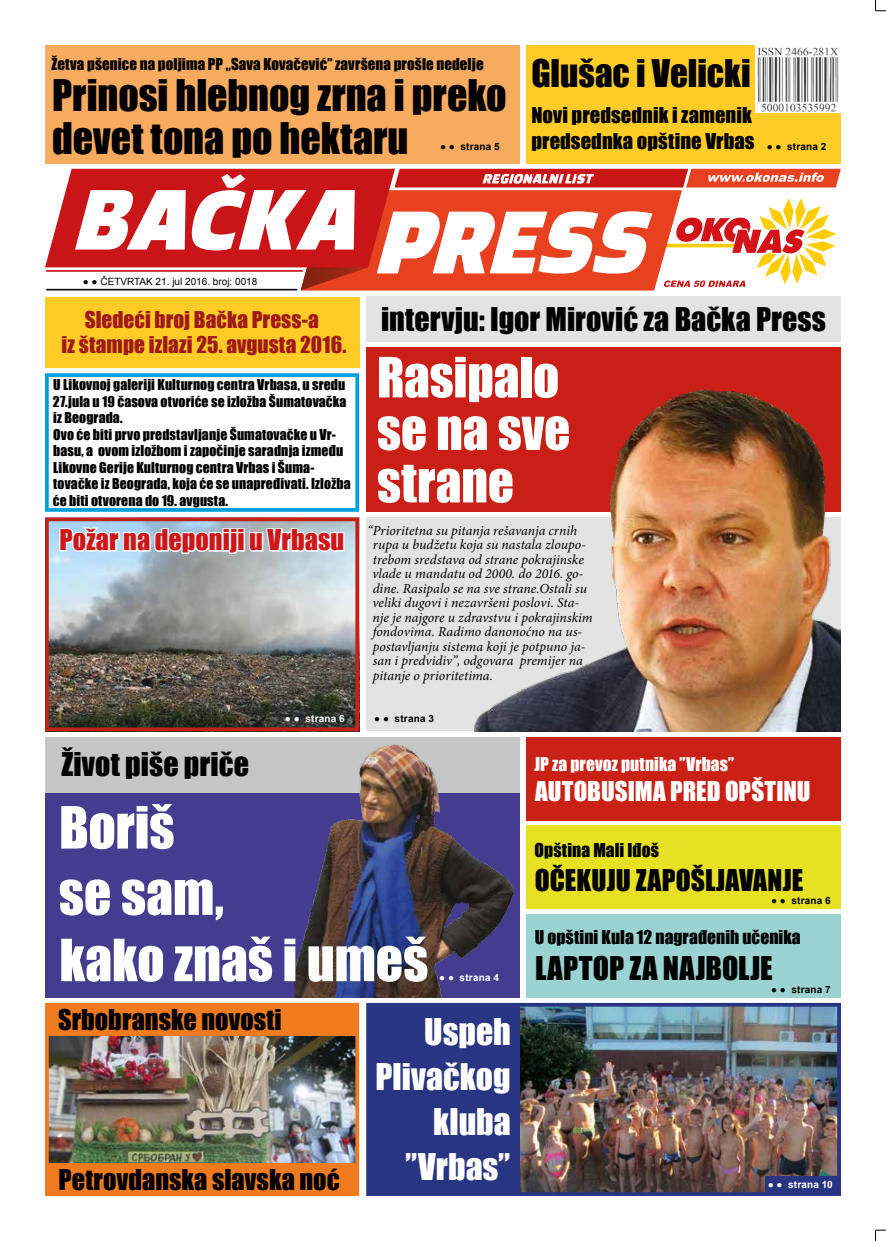
<style>
.page{position:relative;width:886px;height:1241px;background:#fff}
.page>*{position:absolute;margin:0;border:0;box-sizing:border-box;transform-origin:0 0}
.t1{font:53.75px/66.2px "Impact";letter-spacing:-.005em;color:#fff}
.t2{font:51.25px/52.5px "Impact";letter-spacing:-.005em;color:#fff}
.t3{font:40px/42.5px "Impact";color:#000}
.t4{font:35px "Impact";color:#000}
.t5{font:33.75px/45px "Impact";color:#fff;text-align:right}
.t6{font:30px "Impact";letter-spacing:.005em;color:#000}
.t7{font:27.5px "Impact";letter-spacing:.005em;color:#000}
.t8{font:26.25px "Impact";color:#000}
.t9{font:26.25px "Impact";color:#cd171a}
.t10{font:25px "Impact";letter-spacing:.005em;color:#fff}
.t11{font:21.25px/25.5px "Impact";letter-spacing:.005em;color:#a11a1a;text-align:center}
.t12{font:20px "Impact";color:#000}
.t13{font:17.5px "Impact";letter-spacing:.005em;color:#000}
.t14{font:17.5px "Impact";letter-spacing:.005em;color:#fff}
.t15{font:15px "Impact";letter-spacing:.005em;color:#000}
.t16{font:italic 13.75px/14.5px "Minion Pro";color:#000}
.t17{font:13.75px/16.5px "Impact";letter-spacing:.01em;color:#000}
.t18{font:700 10px "Arial";letter-spacing:.015em;color:#000}
.t19{font:10px "Arial";color:#000}
.t20{font:700 10px "Arial";letter-spacing:.015em;color:#fff}
.s1{font-weight:400}
.s2{font-family:"Arial";font-size:10px}
.s3{font-family:"Arial";font-weight:700;font-size:10px}
</style>
<div class="page">
<img style="left:366px;top:1002px;width:475px;height:194px">
<div style="left:45px;top:792px;width:475px;height:205px;background:#453c90"></div>
<img style="left:45px;top:1002px;width:315px;height:194px">
<div style="left:527px;top:45px;width:314px;height:118px;background:#fecb27"></div>
<img style="left:756px;top:45px;width:85px;height:67px">
<div style="left:45px;top:45px;width:475px;height:118px;background:#f7ab5e"></div>
<div style="left:366px;top:347px;width:475px;height:164px;background:#ca1f17"></div>
<svg style="left:45px;top:169px;width:796px;height:121px"></svg>
<div style="left:366px;top:296px;width:475px;height:46px;background:#e3e3e3"></div>
<div style="left:366px;top:517px;width:475px;height:214px;background:#e3e3e3"></div>
<div style="left:45px;top:373px;width:314px;height:138px;border:4px solid #009fe3"></div>
<svg style="left:875px;top:0;width:11px;height:12px"></svg>
<svg style="left:875px;top:1229px;width:11px;height:11px"></svg>
<div style="left:45px;top:296px;width:314px;height:71px;background:#fecb27"></div>
<img style="left:50px;top:522px;width:304px;height:204px">
<div style="left:45px;top:517px;width:314px;height:214px;border:4px solid #c22218"></div>
<svg style="left:58px;top:525px;width:288px;height:54px"></svg>
<div style="left:45px;top:736px;width:475px;height:56px;background:#c6c6c6"></div>
<div style="left:47px;top:1002px;width:308px;height:33px;background:#ef7b1e"></div>
<div style="left:47px;top:1162px;width:308px;height:33px;background:#ef7b1e"></div>
<div style="left:369px;top:1004px;width:151px;height:189px;background:#283583"></div>
<div style="left:765px;top:1175px;width:72px;height:16px;background:#283583"></div>
<div style="left:527px;top:736px;width:314px;height:84px;background:#ca2117"></div>
<div style="left:527px;top:913px;width:314px;height:84px;background:#9ad3d1"></div>
<div style="left:527px;top:825px;width:314px;height:83px;background:#e6e122"></div>
<img style="left:294px;top:736px;width:225px;height:261px">
<img style="left:475px;top:389px;width:366px;height:342px">
<p class="t15" style="left:51px;top:52px;width:434px">Žetva pšenice na poljima PP „Sava Kovačević” završena prošle nedelje</p>
<h3 class="t3" style="left:52px;top:73px;width:456px">Prinosi hlebnog zrna i preko devet tona po hektaru</h3>
<p class="t18" style="left:440px;top:140px;width:61px"><span class="s1">● ●</span> strana 5</p>
<h3 class="t4" style="left:531px;top:46px;width:221px">Glušac i Velicki</h3>
<h3 class="t12" style="left:531px;top:99px;width:222px">Novi predsednik i zamenik</h3>
<h3 class="t12" style="left:531px;top:126px;width:296px">predsednka opštine Vrbas <span class="s2">● ●</span> <span class="s3">strana 2</span></h3>
<p class="t19" style="left:83px;top:274px;width:176px">● ● ČETVRTAK 21. jul 2016. broj: 0018</p>
<h3 class="t11" style="left:62px;top:306px;width:286px">Sledeći broj Bačka Press-a<br>iz štampe izlazi 25. avgusta 2016.</h3>
<p class="t17" style="left:53px;top:376px;width:299px">U Likovnoj galeriji Kulturnog centra Vrbasa, u sredu 27.jula u 19 časova otvoriće se izložba Šumatovačka iz Beograda.<br>Ovo će biti prvo predstavljanje Šumatovačke u Vr&shy;basu, a ovom izložbom i započinje saradnja između Likovne Gerije Kulturnog centra Vrbas i Šuma&shy;tovačke iz Beograda, koja će se unapređivati. Izložba će biti otvorena do 19. avgusta.</p>
<h3 class="t6" style="left:381px;top:296px;width:446px">intervju: Igor Mirović za Bačka Press</h3>
<h2 class="t2" style="left:377px;top:349px;width:195px">Rasipalo se na sve strane</h2>
<h3 class="t9" style="left:59px;top:519px;width:286px">Požar na deponiji u Vrbasu</h3>
<p class="t16" style="left:372px;top:523px;width:222px;text-indent:-5px">“Prioritetna su pitanja rešavanja crnih rupa u budžetu koja su nastala zloupo&shy;trebom sredstava od strane pokrajinske vlade u mandatu od 2000. do 2016. go&shy;dine. Rasipalo se na sve strane.Ostali su veliki dugovi i nezavršeni poslovi. Sta&shy;nje je najgore u zdravstvu i pokrajinskim fondovima. Radimo danonoćno na us&shy;postavljanju sistema koji je potpuno ja&shy;san i predvidiv”, odgovara premijer na pitanje o prioritetima.</p>
<p class="t20" style="left:285px;top:711px;width:61px"><span class="s1">● ●</span> strana 6</p>
<p class="t18" style="left:374px;top:711px;width:61px"><span class="s1">● ●</span> strana 3</p>
<h3 class="t6" style="left:61px;top:741px;width:189px">Život piše priče</h3>
<h1 class="t1" style="left:59px;top:792px;width:371px">Boriš<br>se sam,<br>kako znaš i umeš</h1>
<p class="t20" style="left:439px;top:971px;width:61px"><span class="s1">● ●</span> strana 4</p>
<h3 class="t8" style="left:58px;top:998px;width:225px">Srbobranske novosti</h3>
<h3 class="t8" style="left:58px;top:1158px;width:283px">Petrovdanska slavska noć</h3>
<h3 class="t5" style="left:375px;top:1008px;width:137px">Uspeh<br>Plivačkog kluba ”Vrbas”</h3>
<p class="t14" style="left:534px;top:750px;width:201px">JP za prevoz putnika ”Vrbas”</p>
<h3 class="t10" style="left:535px;top:771px;width:277px">AUTOBUSIMA PRED OPŠTINU</h3>
<p class="t13" style="left:535px;top:836px;width:126px">Opština Mali Iđoš</p>
<h3 class="t7" style="left:535px;top:858px;width:270px">OČEKUJU ZAPOŠLJAVANJE</h3>
<p class="t18" style="left:771px;top:894px;width:61px"><span class="s1">● ●</span> strana 6</p>
<p class="t13" style="left:535px;top:923px;width:267px">U opštini Kula 12 nagrađenih učenika</p>
<h3 class="t6" style="left:535px;top:945px;width:239px">LAPTOP ZA NAJBOLJE</h3>
<p class="t18" style="left:771px;top:982px;width:61px"><span class="s1">● ●</span> strana 7</p>
<p class="t20" style="left:768px;top:1177px;width:67px"><span class="s1">● ●</span> strana 10</p>
</div>
